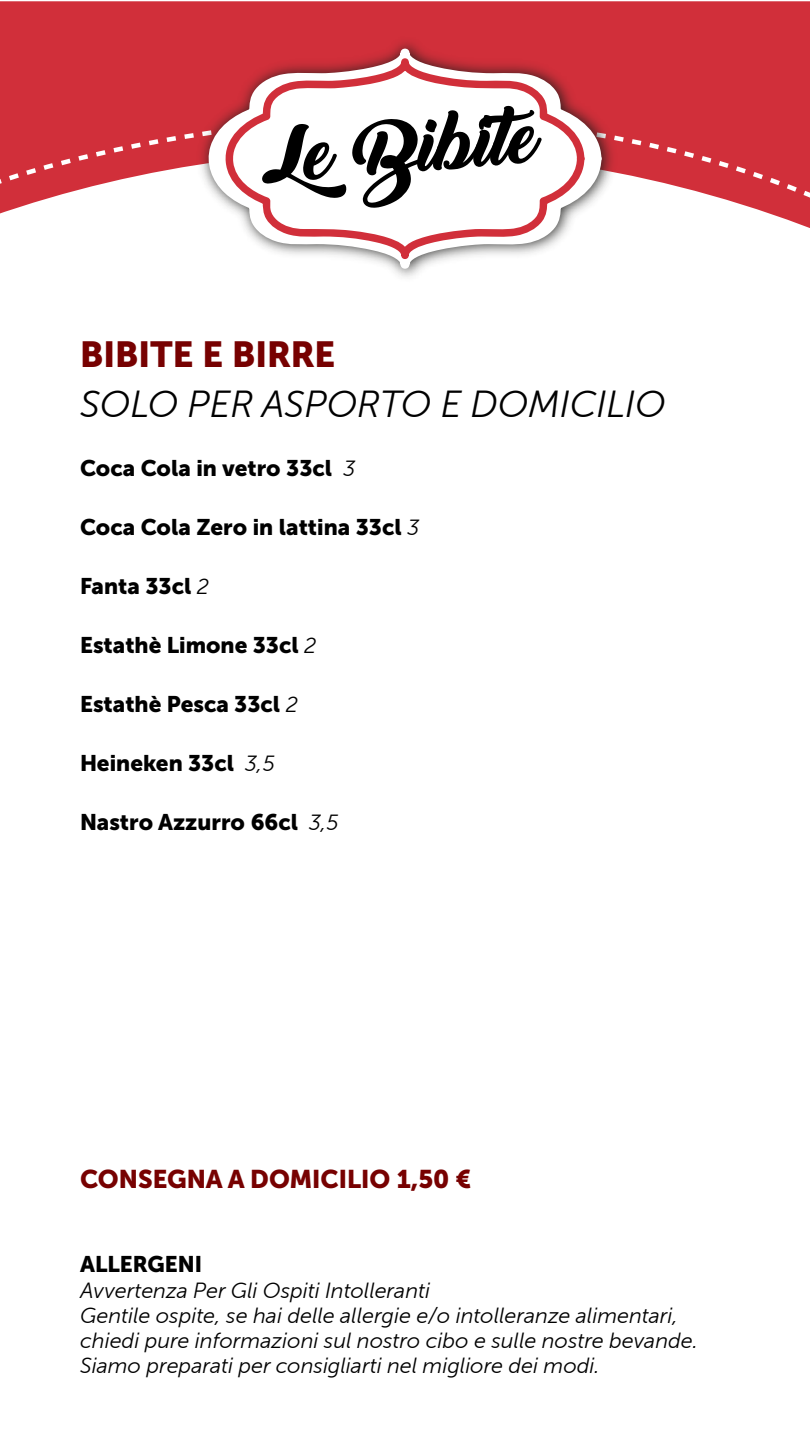
<style>
.page{position:relative;width:810px;height:1440px;background:#fff}
.page>*{position:absolute;margin:0;border:0;box-sizing:border-box;transform-origin:0 0}
.t1{font:73.5px "Backto Black Bold Demo";color:#000}
.t2{font:italic 36px "Museo Sans Cyrl 300";color:#000}
.t3{font:36px "Museo Sans Cyrl 900";color:#770101}
.t4{font:25.5px "Museo Sans Cyrl 900";color:#770101}
.t5{font:22.5px "Museo Sans Cyrl 900";color:#000}
.t6{font:italic 21px/25.2px "Museo Sans Cyrl 300";color:#000}
.s1{font-family:"Museo Sans Cyrl 300";font-style:italic;font-size:21px}
</style>
<div class="page">
<svg style="left:0;top:1px;width:810px;height:227px;fill:#d12f3a"></svg>
<svg style="left:0;top:28px;width:810px;height:176px;background:#d5424c"></svg>
<img style="left:193px;top:30px;width:429px;height:247px">
<svg style="left:205px;top:47px;width:397px;height:223px"></svg>
<svg style="left:223px;top:57px;width:361px;height:203px"></svg>
<h1 class="t1" style="left:258px;top:117px;width:279px;rotate:-5deg">Le Bibite</h1>
<h2 class="t3" style="left:80px;top:334px;width:257px">BIBITE E BIRRE</h2>
<h2 class="t2" style="left:80px;top:385px;width:587px">SOLO PER ASPORTO E DOMICILIO</h2>
<p class="t5" style="left:80px;top:456px;width:277px">Coca Cola in vetro 33cl <span class="s1">3</span></p>
<p class="t5" style="left:80px;top:515px;width:341px">Coca Cola Zero in lattina 33cl <span class="s1">3</span></p>
<p class="t5" style="left:80px;top:574px;width:130px">Fanta 33cl <span class="s1">2</span></p>
<p class="t5" style="left:80px;top:633px;width:238px">Estathè Limone 33cl <span class="s1">2</span></p>
<p class="t5" style="left:80px;top:692px;width:219px">Estathè Pesca 33cl <span class="s1">2</span></p>
<p class="t5" style="left:80px;top:750px;width:196px">Heineken 33cl <span class="s1">3,5</span></p>
<p class="t5" style="left:80px;top:809px;width:260px">Nastro Azzurro 66cl <span class="s1">3,5</span></p>
<p class="t4" style="left:80px;top:1165px;width:392px">CONSEGNA A DOMICILIO 1,50 €</p>
<p class="t5" style="left:80px;top:1252px;width:123px">ALLERGENI</p>
<p class="t6" style="left:80px;top:1278px;width:619px">Avvertenza Per Gli Ospiti Intolleranti<br>Gentile ospite, se hai delle allergie e/o intolleranze alimentari, chiedi pure informazioni sul nostro cibo e sulle nostre bevande.<br>Siamo preparati per consigliarti nel migliore dei modi.</p>
</div>
